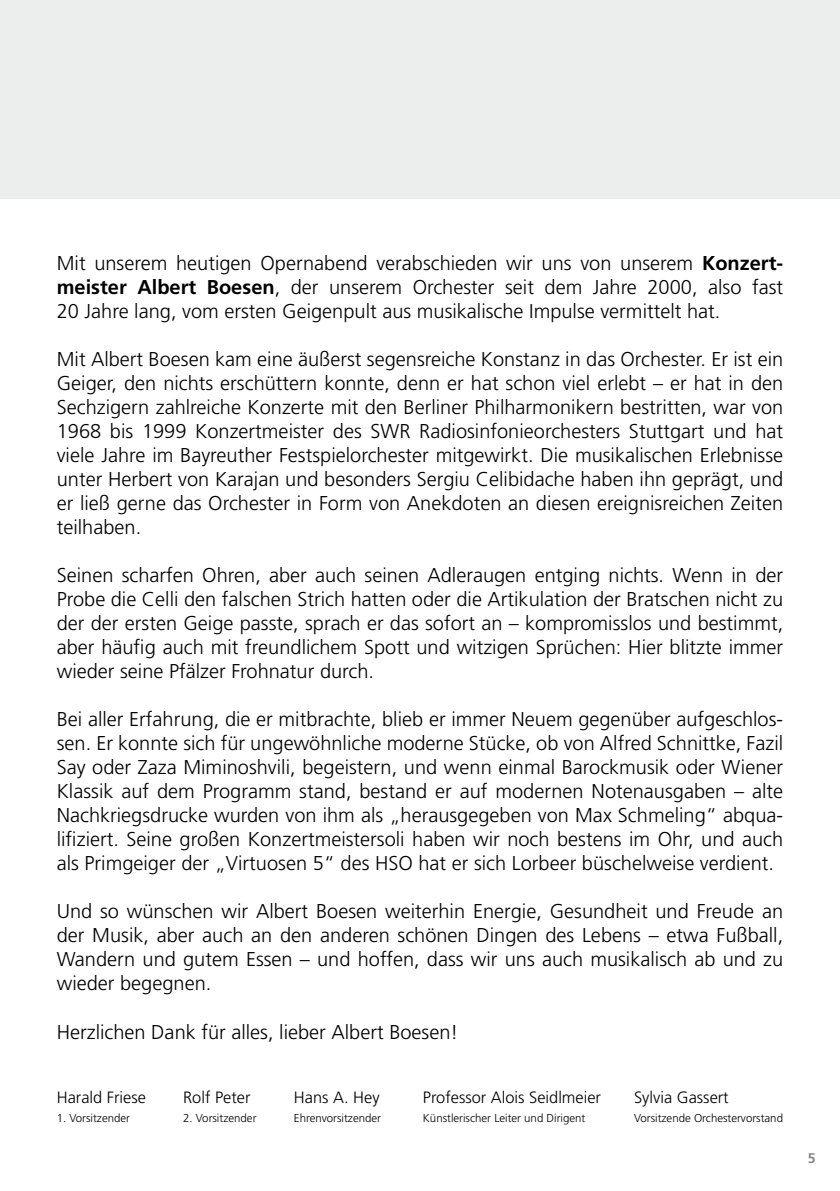
<style>
.page{position:relative;width:840px;height:1191px;background:#fff}
.page>*{position:absolute;margin:0;border:0;box-sizing:border-box;transform-origin:0 0}
.t1{font:300 20px/24px "Frutiger LT Std";color:#000;text-align:justify}
.t2{font:300 16.4px "Frutiger LT Std";color:#000}
.t3{font:700 14px "Frutiger LT Std";color:#87888a}
.t4{font:300 11.4px "Frutiger LT Std";color:#000}
.s1{font-weight:700}
</style>
<div class="page">
<div style="left:0;top:0;width:839px;height:198px;background:#eceded"></div>
<p class="t1" style="left:57px;top:252px;width:727px">Mit unserem heutigen Opernabend verabschieden wir uns von unserem <span class="s1">Konzert&shy;meister Albert Boesen</span>, der unserem Orchester seit dem Jahre 2000, also fast 20 Jahre lang, vom ersten Geigenpult aus musikalische Impulse vermittelt hat.</p>
<p class="t1" style="left:57px;top:348px;width:727px">Mit Albert Boesen kam eine äußerst segensreiche Konstanz in das Orchester. Er ist ein Geiger, den nichts erschüttern konnte, denn er hat schon viel erlebt – er hat in den Sechzigern zahlreiche Konzerte mit den Berliner Philharmonikern bestritten, war von 1968 bis 1999 Konzertmeister des SWR Radiosinfonieorchesters Stuttgart und hat viele Jahre im Bayreuther Festspielorchester mitgewirkt. Die musikalischen Erlebnisse unter Herbert von Karajan und besonders Sergiu Celibidache haben ihn geprägt, und er ließ gerne das Orchester in Form von Anekdoten an diesen ereignisreichen Zeiten teilhaben.</p>
<p class="t1" style="left:57px;top:564px;width:727px">Seinen scharfen Ohren, aber auch seinen Adleraugen entging nichts. Wenn in der Probe die Celli den falschen Strich hatten oder die Artikulation der Bratschen nicht zu der der ersten Geige passte, sprach er das sofort an – kompromisslos und bestimmt, aber häufig auch mit freundlichem Spott und witzigen Sprüchen: Hier blitzte immer wieder seine Pfälzer Frohnatur durch.</p>
<p class="t1" style="left:57px;top:708px;width:727px">Bei aller Erfahrung, die er mitbrachte, blieb er immer Neuem gegenüber aufgeschlos&shy;sen. Er konnte sich für ungewöhnliche moderne Stücke, ob von Alfred Schnittke, Fazil Say oder Zaza Miminoshvili, begeistern, und wenn einmal Barockmusik oder Wiener Klassik auf dem Programm stand, bestand er auf modernen Notenausgaben – alte Nachkriegsdrucke wurden von ihm als „herausgegeben von Max Schmeling“ abqua&shy;lifiziert. Seine großen Konzertmeistersoli haben wir noch bestens im Ohr, und auch als Primgeiger der „Virtuosen 5“ des HSO hat er sich Lorbeer büschelweise verdient.</p>
<p class="t1" style="left:57px;top:900px;width:727px">Und so wünschen wir Albert Boesen weiterhin Energie, Gesundheit und Freude an der Musik, aber auch an den anderen schönen Dingen des Lebens – etwa Fußball, Wandern und gutem Essen – und hoffen, dass wir uns auch musikalisch ab und zu wieder begegnen.</p>
<p class="t1" style="left:57px;top:1020px;width:403px">Herzlichen Dank für alles, lieber Albert Boesen!</p>
<p class="t2" style="left:57px;top:1087px;width:91px">Harald Friese</p>
<p class="t4" style="left:57px;top:1111px;width:75px">1. Vorsitzender</p>
<p class="t2" style="left:183px;top:1087px;width:69px">Rolf Peter</p>
<p class="t4" style="left:183px;top:1111px;width:75px">2. Vorsitzender</p>
<p class="t2" style="left:294px;top:1087px;width:87px">Hans A. Hey</p>
<p class="t4" style="left:294px;top:1111px;width:89px">Ehrenvorsitzender</p>
<p class="t2" style="left:422px;top:1087px;width:179px">Professor Alois Seidlmeier</p>
<p class="t4" style="left:422px;top:1111px;width:164px">Künstlerischer Leiter und Dirigent</p>
<p class="t2" style="left:633px;top:1087px;width:96px">Sylvia Gassert</p>
<p class="t4" style="left:633px;top:1111px;width:150px">Vorsitzende Orchestervorstand</p>
<p class="t3" style="left:807px;top:1150px;width:9px">5</p>
</div>
